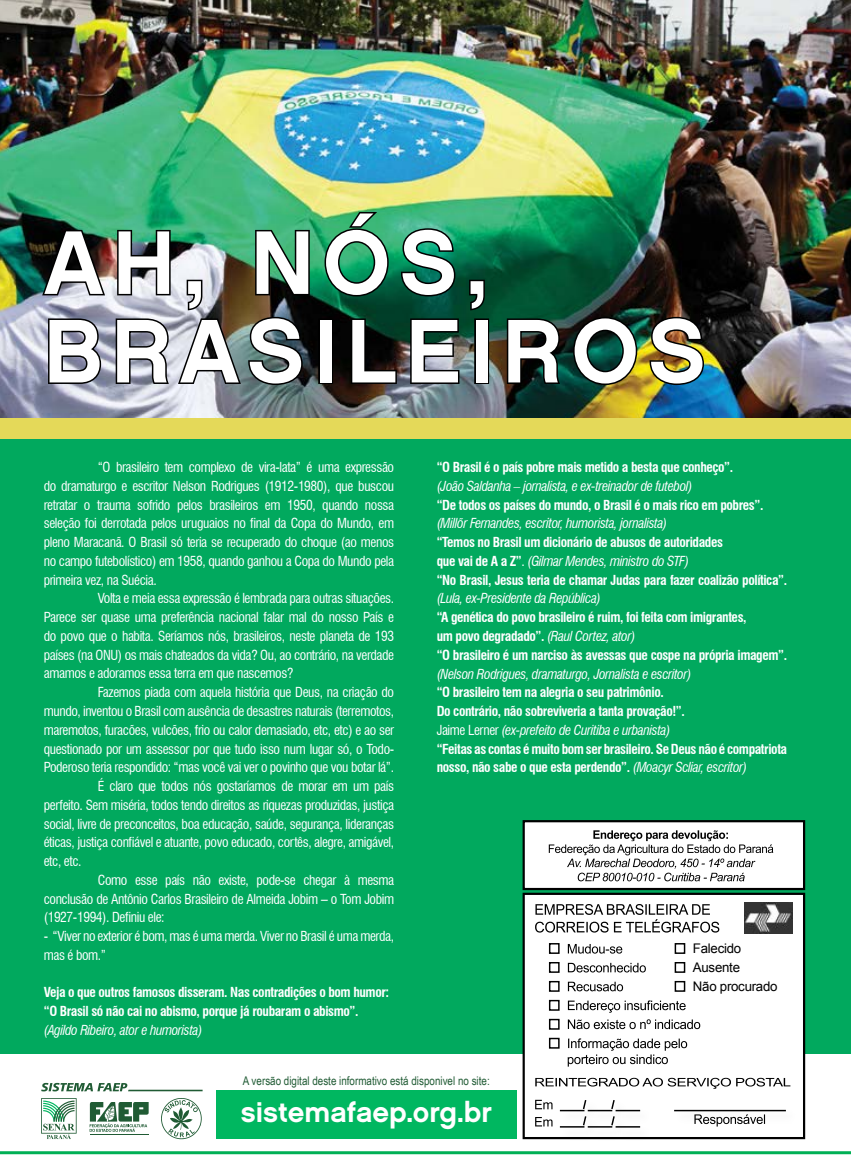
<style>
.page{position:relative;width:851px;height:1170px;background:#fff}
.page>*{position:absolute;margin:0;border:0;box-sizing:border-box;transform-origin:0 0}
.t1{font:90px/88.5px "Chalet New York Nineteen Sixty";letter-spacing:.1em;color:#fff}
.t2{font:28.5px "Chalet New York Nineteen Sixty";color:#fff}
.t3{font:condensed 13.5px/18.8px "Swiss 721 BT";letter-spacing:-.03em;color:#fff;text-align:justify}
.t4{font:700 condensed 13.5px/18.8px "Swiss 721 BT";letter-spacing:-.03em;color:#fff}
.t5{font:italic condensed 13.5px "Swiss 721 BT";letter-spacing:-.03em;color:#fff}
.t6{font:13.2px/18.9px "Arial";letter-spacing:-.02em;color:#000}
.t7{font:12px "Arial Narrow";color:#205b34}
.s1{font-weight:400}
.s2{font-weight:400;font-style:italic}
</style>
<div class="page">
<div style="left:0;top:0;width:850px;height:1053px;background:#01a95e"></div>
<img style="left:0;top:0;width:850px;height:418px">
<hr style="left:0;top:1151px;width:850px;height:3px;background:#00b055">
<hr style="left:90px;top:1134px;width:59px;height:1px;background:#205b34">
<svg style="left:90px;top:1102px;width:59px;height:29px"></svg>
<svg style="left:41px;top:1098px;width:36px;height:40px"></svg>
<svg style="left:161px;top:1098px;width:41px;height:41px"></svg>
<svg style="left:41px;top:1082px;width:161px;height:9px"></svg>
<div style="left:216px;top:1089px;width:300px;height:49px;background:#00b760"></div>
<div style="left:522px;top:820px;width:283px;height:70px;background:#fff;border:2px solid #000"></div>
<svg style="left:548px;top:830px;width:225px;height:51px"></svg>
<div style="left:522px;top:892px;width:283px;height:247px;background:#fff;border:2px solid #000"></div>
<div style="left:672px;top:1107px;width:126px;height:18px;background:#000;opacity:.15"></div>
<hr style="left:674px;top:1109px;width:111px;height:2px;background:#000">
<div style="left:558px;top:1107px;width:40px;height:18px;background:#000;opacity:.15"></div>
<hr style="left:560px;top:1109px;width:24px;height:2px;background:#000">
<div style="left:586px;top:1107px;width:40px;height:18px;background:#000;opacity:.15"></div>
<hr style="left:587px;top:1109px;width:25px;height:2px;background:#000">
<hr style="left:615px;top:1109px;width:25px;height:2px;background:#000">
<div style="left:581px;top:1098px;width:18px;height:24px;background:#000;opacity:.15"></div>
<div style="left:610px;top:1098px;width:18px;height:24px;background:#000;opacity:.15"></div>
<div style="left:558px;top:1123px;width:40px;height:18px;background:#000;opacity:.15"></div>
<hr style="left:560px;top:1125px;width:24px;height:2px;background:#000">
<div style="left:586px;top:1123px;width:40px;height:18px;background:#000;opacity:.15"></div>
<hr style="left:587px;top:1125px;width:25px;height:2px;background:#000">
<div style="left:614px;top:1123px;width:39px;height:18px;background:#000;opacity:.15"></div>
<hr style="left:615px;top:1125px;width:25px;height:2px;background:#000">
<div style="left:581px;top:1114px;width:18px;height:25px;background:#000;opacity:.15"></div>
<svg style="left:581px;top:1098px;width:6px;height:28px"></svg>
<div style="left:610px;top:1114px;width:18px;height:25px;background:#000;opacity:.15"></div>
<svg style="left:610px;top:1098px;width:5px;height:28px"></svg>
<svg style="left:535px;top:1099px;width:17px;height:10px"></svg>
<svg style="left:535px;top:1117px;width:17px;height:9px"></svg>
<svg style="left:535px;top:1077px;width:255px;height:11px"></svg>
<svg style="left:694px;top:1114px;width:71px;height:12px"></svg>
<div style="left:549px;top:942px;width:10px;height:11px;border:1px solid #000"></div>
<div style="left:549px;top:961px;width:10px;height:11px;border:1px solid #000"></div>
<div style="left:549px;top:980px;width:10px;height:11px;border:1px solid #000"></div>
<div style="left:549px;top:999px;width:10px;height:11px;border:1px solid #000"></div>
<div style="left:549px;top:1018px;width:10px;height:11px;border:1px solid #000"></div>
<div style="left:549px;top:1037px;width:10px;height:11px;border:1px solid #000"></div>
<div style="left:674px;top:942px;width:11px;height:11px;border:1px solid #000"></div>
<div style="left:674px;top:961px;width:11px;height:11px;border:1px solid #000"></div>
<div style="left:674px;top:980px;width:11px;height:11px;border:1px solid #000"></div>
<svg style="left:567px;top:944px;width:55px;height:9px"></svg>
<svg style="left:567px;top:962px;width:78px;height:10px"></svg>
<svg style="left:567px;top:981px;width:56px;height:10px"></svg>
<svg style="left:567px;top:1000px;width:118px;height:12px"></svg>
<svg style="left:567px;top:1019px;width:133px;height:10px"></svg>
<svg style="left:567px;top:1038px;width:120px;height:28px"></svg>
<svg style="left:535px;top:904px;width:184px;height:28px"></svg>
<img style="left:744px;top:902px;width:48px;height:31px">
<img style="left:40px;top:228px;width:67px;height:69px">
<svg style="left:323px;top:209px;width:67px;height:89px;background:#228454"></svg>
<svg style="left:399px;top:227px;width:58px;height:71px;background:#0d684d"></svg>
<svg style="left:467px;top:278px;width:19px;height:34px"></svg>
<svg style="left:47px;top:317px;width:56px;height:68px;background:#7d7f8c"></svg>
<img style="left:114px;top:228px;width:197px;height:158px">
<div style="left:318px;top:318px;width:15px;height:66px;border:3px solid #000"></div>
<svg style="left:349px;top:317px;width:49px;height:68px;background:#0b120d"></svg>
<svg style="left:408px;top:317px;width:53px;height:68px;background:#495b5a"></svg>
<div style="left:474px;top:318px;width:15px;height:66px;border:3px solid #000"></div>
<svg style="left:505px;top:317px;width:57px;height:68px;background:#15231b"></svg>
<img style="left:571px;top:315px;width:67px;height:71px">
<img style="left:648px;top:315px;width:57px;height:71px">
<div style="left:0;top:418px;width:850px;height:21px;background:#e4d959"></div>
<h1 class="t1" style="left:44px;top:218px;width:663px">AH, NÓS,<br>BRASILEIROS</h1>
<p class="t3" style="left:44px;top:458px;width:352px;text-indent:54px">“O brasileiro tem complexo de vira-lata” é uma expressão do dramaturgo e escritor Nelson Rodrigues (1912-1980), que buscou retratar o trauma sofrido pelos brasileiros em 1950, quando nossa seleção foi derrotada pelos uruguaios no final da Copa do Mundo, em pleno Maracanã. O Brasil só teria se recuperado do choque (ao menos no campo futebolístico) em 1958, quando ganhou a Copa do Mundo pela primeira vez, na Suécia.</p>
<p class="t3" style="left:44px;top:589px;width:352px;text-indent:54px">Volta e meia essa expressão é lembrada para outras situações.<br>Parece ser quase uma preferência nacional falar mal do nosso País e do povo que o habita. Seríamos nós, brasileiros, neste planeta de 193 países (na ONU) os mais chateados da vida? Ou, ao contrário, na verdade amamos e adoramos essa terra em que nascemos?</p>
<p class="t3" style="left:98px;top:683px;width:298px">Fazemos piada com aquela história que Deus, na criação do</p>
<p class="t3" style="left:44px;top:701px;width:352px">mundo, inventou o Brasil com ausência de desastres naturais (terremotos,</p>
<p class="t3" style="left:44px;top:720px;width:352px">maremotos, furacões, vulcões, frio ou calor demasiado, etc, etc) e ao ser</p>
<p class="t3" style="left:44px;top:739px;width:352px">questionado por um assessor por que tudo isso num lugar só, o Todo-</p>
<p class="t3" style="left:44px;top:758px;width:352px">Poderoso teria respondido: “mas você vai ver o povinho que vou botar lá”.</p>
<p class="t3" style="left:98px;top:776px;width:298px">É claro que todos nós gostaríamos de morar em um país</p>
<p class="t3" style="left:44px;top:795px;width:352px">perfeito. Sem miséria, todos tendo direitos as riquezas produzidas, justiça</p>
<p class="t3" style="left:44px;top:814px;width:352px">social, livre de preconceitos, boa educação, saúde, segurança, lideranças</p>
<p class="t3" style="left:44px;top:833px;width:352px">éticas, justiça confiável e atuante, povo educado, cortês, alegre, amigável,</p>
<p class="t3" style="left:44px;top:851px;width:39px">etc, etc.</p>
<p class="t3" style="left:98px;top:870px;width:298px">Como esse país não existe, pode-se chegar à mesma</p>
<p class="t3" style="left:44px;top:889px;width:352px">conclusão de Antônio Carlos Brasileiro de Almeida Jobim – o Tom Jobim</p>
<p class="t3" style="left:44px;top:908px;width:122px">(1927-1994). Definiu ele:</p>
<p class="t3" style="left:44px;top:926px;width:352px">- “Viver no exterior é bom, mas é uma merda. Viver no Brasil é uma merda, mas é bom.”</p>
<p class="t4" style="left:44px;top:983px;width:347px">Veja o que outros famosos disseram. Nas contradições o bom humor: “O Brasil só não cai no abismo, porque já roubaram o abismo”.</p>
<p class="t5" style="left:44px;top:1021px;width:160px">(Agildo Ribeiro, ator e humorista)</p>
<p class="t4" style="left:436px;top:458px;width:298px">“O Brasil é o país pobre mais metido a besta que conheço”.</p>
<p class="t5" style="left:436px;top:478px;width:257px">(João Saldanha – jornalista, e ex-treinador de futebol)</p>
<p class="t4" style="left:436px;top:495px;width:328px">“De todos os países do mundo, o Brasil é o mais rico em pobres”.</p>
<p class="t5" style="left:436px;top:515px;width:232px">(Millõr Fernandes, escritor, humorista, jornalista)</p>
<p class="t4" style="left:436px;top:533px;width:352px">“Temos no Brasil um dicionário de abusos de autoridades<br>que vai de A a Z”<span class="s1">.</span> <span class="s2">(Gilmar Mendes, ministro do STF)<br></span>“No Brasil, Jesus teria de chamar Judas para fazer coalizão política”.</p>
<p class="t5" style="left:436px;top:590px;width:166px">(Lula, ex-Presidente da República)</p>
<p class="t4" style="left:436px;top:608px;width:352px">“A genética do povo brasileiro é ruim, foi feita com imigrantes,<br>um povo degradado”. <span class="s2">(Raul Cortez, ator)<br></span>“O brasileiro é um narciso às avessas que cospe na própria imagem”.</p>
<p class="t5" style="left:436px;top:665px;width:256px">(Nelson Rodrigues, dramaturgo, Jornalista e escritor)</p>
<p class="t4" style="left:436px;top:683px;width:352px">“O brasileiro tem na alegria o seu patrimônio.<br>Do contrário, não sobreviveria a tanta provação!”.<br><span class="s1">Jaime Lerner</span> <span class="s2">(ex-prefeito de Curitiba e urbanista)<br></span>“Feitas as contas é muito bom ser brasileiro. Se Deus não é compatriota nosso, não sabe o que esta perdendo”. <span class="s2">(Moacyr Scliar, escritor)</span></p>
<p class="t6" style="left:692px;top:939px;width:86px">Falecido<br>Ausente<br>Não procurado</p>
<p class="t7" style="left:243px;top:1072px;width:248px">A versão digital deste informativo está disponivel no site:</p>
<h2 class="t2" style="left:241px;top:1094px;width:252px">sistemafaep.org.br</h2>
</div>
